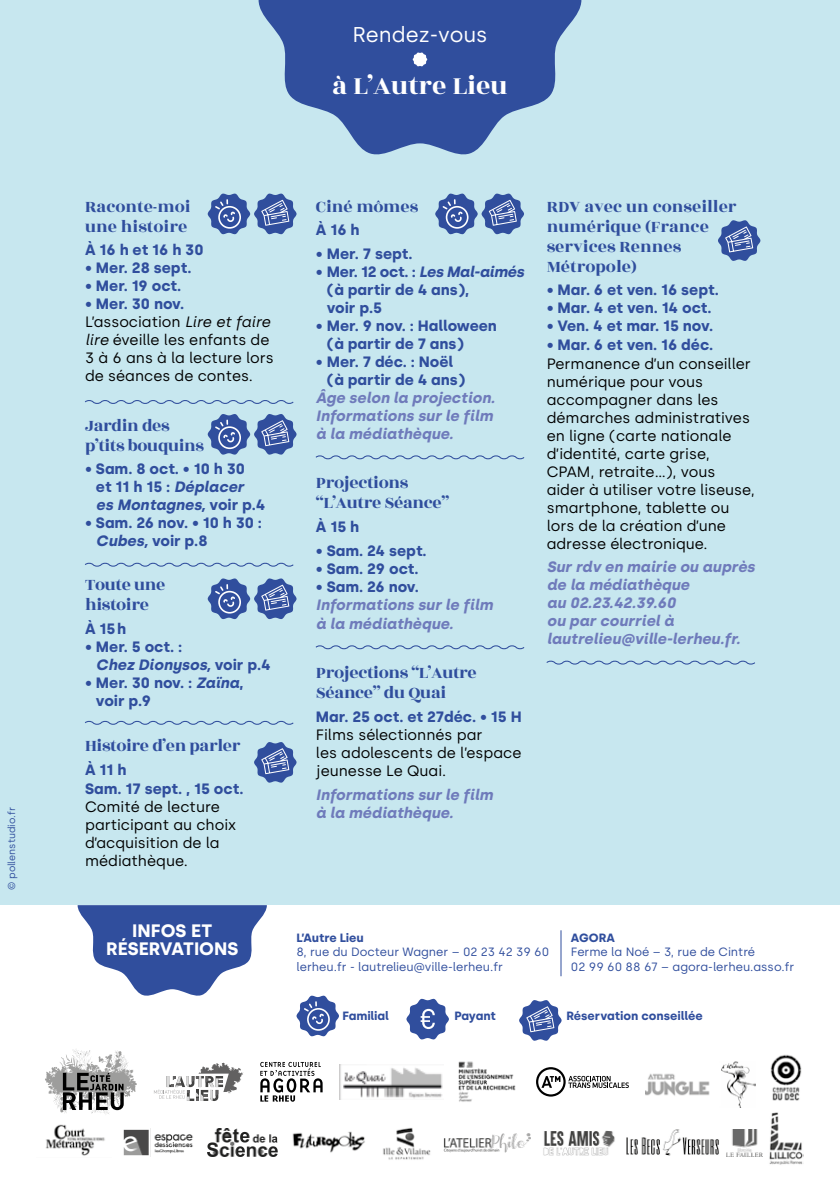
<style>
.page{position:relative;width:840px;height:1191px;background:#fff}
.page>*{position:absolute;margin:0;border:0;box-sizing:border-box;transform-origin:0 0}
.t1{font:28px "Rozha One";color:#fff}
.t2{font:21.4px "Silka";color:#fff}
.t3{font:18px/20px "Rozha One";letter-spacing:-.02em;color:#304e9d}
.t4{font:18px/20px "Rozha One";color:#304e9d}
.t5{font:700 18px/18px "Silka";color:#fff;text-align:center}
.t6{font:700 15px/18px "Silka";color:#304e9d}
.t7{font:15px/18px "Silka";color:#000}
.t8{font:italic 700 15px/18px "Silka";color:#6f7bbb}
.t9{font:12px/14.4px "Silka";color:#304e9d}
.t10{font:700 12px "Silka";color:#304e9d}
.t11{font:10px "Silka";color:#304e9d}
.s1{font-weight:700;color:#304e9d}
.s2{font-style:italic}
</style>
<div class="page">
<div style="left:0;top:0;width:839px;height:1191px;background:#c7e7ef"></div>
<svg style="left:258px;top:0;width:323px;height:155px;fill:#304e9d"></svg>
<svg style="left:412px;top:52px;width:15px;height:15px"></svg>
<div style="left:0;top:905px;width:839px;height:286px;background:#fff"></div>
<svg style="left:78px;top:905px;width:189px;height:91px"></svg>
<svg style="left:85px;top:400px;width:209px;height:4px"></svg>
<svg style="left:85px;top:562px;width:209px;height:5px"></svg>
<svg style="left:315px;top:455px;width:210px;height:5px"></svg>
<svg style="left:315px;top:645px;width:210px;height:5px"></svg>
<svg style="left:546px;top:660px;width:209px;height:5px"></svg>
<svg style="left:207px;top:193px;width:89px;height:42px"></svg>
<svg style="left:435px;top:193px;width:88px;height:42px"></svg>
<svg style="left:207px;top:414px;width:89px;height:41px"></svg>
<svg style="left:207px;top:578px;width:89px;height:41px"></svg>
<svg style="left:254px;top:742px;width:42px;height:41px"></svg>
<svg style="left:296px;top:995px;width:43px;height:41px"></svg>
<svg style="left:406px;top:998px;width:42px;height:42px"></svg>
<svg style="left:519px;top:1000px;width:42px;height:41px"></svg>
<hr style="left:560px;top:930px;width:1px;height:46px;background:#304e9d">
<img style="left:339px;top:1064px;width:104px;height:35px">
<svg style="left:45px;top:1049px;width:92px;height:65px"></svg>
<svg style="left:260px;top:1061px;width:62px;height:40px"></svg>
<svg style="left:154px;top:1062px;width:89px;height:39px"></svg>
<svg style="left:536px;top:1067px;width:92px;height:29px"></svg>
<img style="left:721px;top:1061px;width:33px;height:46px">
<img style="left:458px;top:1061px;width:58px;height:41px">
<img style="left:645px;top:1073px;width:65px;height:23px">
<img style="left:770px;top:1054px;width:32px;height:47px">
<svg style="left:718px;top:220px;width:42px;height:41px"></svg>
<svg style="left:85px;top:720px;width:209px;height:5px"></svg>
<img style="left:769px;top:1112px;width:33px;height:53px">
<img style="left:46px;top:1124px;width:59px;height:32px">
<img style="left:443px;top:1133px;width:87px;height:19px">
<img style="left:626px;top:1129px;width:92px;height:26px">
<img style="left:383px;top:1128px;width:48px;height:32px">
<img style="left:123px;top:1128px;width:70px;height:28px">
<img style="left:208px;top:1128px;width:69px;height:28px">
<img style="left:292px;top:1131px;width:73px;height:22px">
<img style="left:543px;top:1130px;width:72px;height:25px">
<img style="left:726px;top:1129px;width:36px;height:28px">
<p class="t11" style="left:6px;top:890px;width:84px;rotate:-90deg">© pollenstudio.fr</p>
<h2 class="t2" style="left:352px;top:22px;width:136px">Rendez-vous</h2>
<h1 class="t1" style="left:332px;top:66px;width:177px">à L’Autre Lieu</h1>
<p class="t4" style="left:85px;top:196px;width:107px">Raconte-moi une histoire</p>
<p class="t6" style="left:85px;top:241px;width:120px">À 16 h et 16 h 30</p>
<p class="t6" style="left:85px;top:259px;width:108px">• Mer. 28 sept.</p>
<p class="t6" style="left:85px;top:277px;width:98px">• Mer. 19 oct.</p>
<p class="t7" style="left:85px;top:295px;width:190px"><span class="s1">• Mer. 30 nov.<br></span>L’association <span class="s2">Lire et faire lire</span> éveille les enfants de<br>3 à 6 ans à la lecture lors de séances de contes.</p>
<p class="t3" style="left:85px;top:415px;width:120px">Jardin des p’tits bouquins</p>
<p class="t6" style="left:96px;top:460px;width:171px;text-indent:-11px">• Sam. 8 oct. • 10 h 30<br>et 11 h 15 : <span class="s2">Déplacer<br>es Montagnes,</span> voir p.4</p>
<p class="t6" style="left:96px;top:514px;width:167px;text-indent:-11px">• Sam. 26 nov. • 10 h 30 :<br><span class="s2">Cubes,</span> voir p.8</p>
<p class="t3" style="left:85px;top:575px;width:82px">Toute une histoire</p>
<p class="t6" style="left:85px;top:619px;width:43px">À 15h</p>
<p class="t6" style="left:96px;top:637px;width:176px;text-indent:-11px">• Mer. 5 oct. :<br><span class="s2">Chez Dionysos,</span> voir p.4</p>
<p class="t6" style="left:96px;top:673px;width:149px;text-indent:-11px">• Mer. 30 nov. : <span class="s2">Zaïna</span>, voir p.9</p>
<p class="t3" style="left:85px;top:736px;width:157px">Histoire d’en parler</p>
<p class="t6" style="left:85px;top:760px;width:160px;line-height:19.2px">À 11 h<br>Sam. 17 sept. , 15 oct.</p>
<p class="t7" style="left:85px;top:798px;width:152px">Comité de lecture participant au choix d’acquisition de la médiathèque.</p>
<p class="t5" style="left:106px;top:921px;width:134px">INFOS ET<br>RÉSERVATIONS</p>
<p class="t4" style="left:316px;top:196px;width:104px">Ciné mômes</p>
<p class="t6" style="left:316px;top:221px;width:45px">À 16 h</p>
<p class="t6" style="left:316px;top:245px;width:98px">• Mer. 7 sept.</p>
<p class="t6" style="left:326px;top:263px;width:199px;text-indent:-11px">• Mer. 12 oct. : <span class="s2">Les Mal-aimés </span>(à partir de 4 ans),<br>voir p.5</p>
<p class="t6" style="left:326px;top:317px;width:172px;text-indent:-11px">• Mer. 9 nov. : Halloween (à partir de 7 ans)</p>
<p class="t6" style="left:326px;top:353px;width:140px;text-indent:-11px">• Mer. 7 déc. : Noël (à partir de 4 ans)</p>
<p class="t8" style="left:316px;top:389px;width:180px">Âge selon la projection.<br>Informations sur le film à la médiathèque.</p>
<p class="t3" style="left:316px;top:473px;width:135px">Projections “L’Autre Séance”</p>
<p class="t6" style="left:316px;top:518px;width:45px">À 15 h</p>
<p class="t6" style="left:316px;top:541px;width:112px">• Sam. 24 sept.</p>
<p class="t6" style="left:316px;top:559px;width:104px">• Sam. 29 oct.</p>
<p class="t6" style="left:316px;top:577px;width:104px">• Sam. 26 nov.</p>
<p class="t8" style="left:316px;top:595px;width:178px;line-height:19.2px">Informations sur le film à la médiathèque.</p>
<p class="t3" style="left:316px;top:663px;width:162px">Projections “L’Autre<br>Séance” du Quai</p>
<p class="t6" style="left:316px;top:707px;width:207px">Mar. 25 oct. et 27déc. • 15 H</p>
<p class="t7" style="left:316px;top:725px;width:207px">Films sélectionnés par<br>les adolescents de l’espace jeunesse Le Quai.</p>
<p class="t8" style="left:316px;top:785px;width:178px">Informations sur le film à la médiathèque.</p>
<p class="t4" style="left:546px;top:196px;width:191px">RDV avec un conseiller numérique (France services Rennes<br>Métropole)</p>
<p class="t6" style="left:546px;top:281px;width:173px">• Mar. 6 et ven. 16 sept.</p>
<p class="t6" style="left:546px;top:299px;width:166px">• Mar. 4 et ven. 14 oct.</p>
<p class="t6" style="left:546px;top:317px;width:168px">• Ven. 4 et mar. 15 nov.</p>
<p class="t6" style="left:546px;top:336px;width:168px">• Mar. 6 et ven. 16 déc.</p>
<p class="t7" style="left:546px;top:354px;width:209px">Permanence d’un conseiller numérique pour vous accompagner dans les démarches administratives en ligne (carte nationale d’identité, carte grise,<br>CPAM, retraite…), vous aider à utiliser votre liseuse, smartphone, tablette ou lors de la création d’une adresse électronique.</p>
<p class="t8" style="left:546px;top:558px;width:209px">Sur rdv en mairie ou auprès de la médiathèque<br>au 02.23.42.39.60<br>ou par courriel à lautrelieu@ville-lerheu.fr.</p>
<p class="t10" style="left:296px;top:930px;width:69px">L’Autre Lieu</p>
<p class="t9" style="left:296px;top:944px;width:254px">8, rue du Docteur Wagner – 02 23 42 39 60 lerheu.fr - lautrelieu@ville-lerheu.fr</p>
<p class="t10" style="left:570px;top:930px;width:45px">AGORA</p>
<p class="t9" style="left:570px;top:944px;width:225px">Ferme la Noé – 3, rue de Cintré<br>02 99 60 88 67 – agora-lerheu.asso.fr</p>
<p class="t10" style="left:342px;top:1009px;width:48px">Familial</p>
<p class="t10" style="left:454px;top:1009px;width:43px">Payant</p>
<p class="t10" style="left:566px;top:1009px;width:138px">Réservation conseillée</p>
</div>
